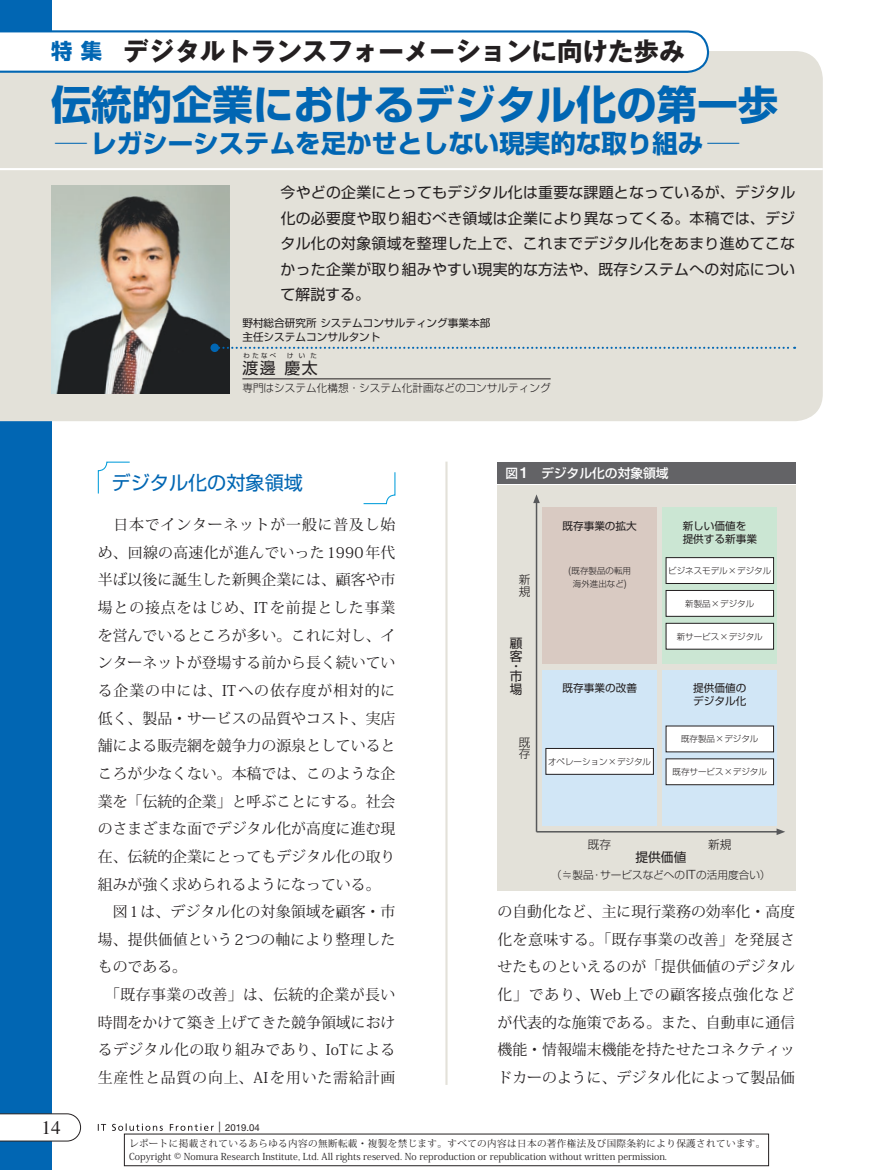
<style>
.page{position:relative;width:893px;height:1170px;background:#fff}
.page>*{position:absolute;margin:0;border:0;box-sizing:border-box;transform-origin:0 0}
.t1{font:700 40.35px "Shin Go Pro";color:#0166b3}
.t2{font:700 25.5px "Shin Go Pro";color:#0166b3;scale:1.25 1}
.t3{font:700 25.5px "Gothic MB101 Pro";color:#231f20}
.t4{font:19.2px "Shin Go Pro";color:#0166b3}
.t5{font:19.2px "Times LT Std";color:#231f20}
.t6{font:15.9px "Shin Go Pro";color:#231f20}
.t7{font:14.85px/27.6px "Koz Min Std";color:#231f20}
.t8{font:14.85px/25.5px "Shin Go Pro";letter-spacing:.02em;color:#231f20;text-align:justify}
.t9{font:500 12.75px "Shin Go Pro";color:#fff}
.t10{font:12.75px/12.8px "Shin Go Pro";color:#231f20}
.t11{font:300 11.7px/11.7px "Shin Go Pro";color:#231f20}
.t12{font:10.65px/12.8px "Shin Go Pro";color:#231f20}
.t13{font:300 10.65px "Shin Go Pro";color:#231f20}
.t14{font:9.6px/12.8px "Koz Min Pro";color:#231f20}
.t15{font:9.6px "Helvetica Neue LT Std";color:#231f20}
.t16{font:300 8.55px "Shin Go Pro";color:#231f20}
.t17{font:6.45px "Shin Go Pro";letter-spacing:.375em;color:#231f20}
.s1{font-family:"Shin Go Pro";font-size:21.3px;color:#0166b3}
.s2{font-size:10.65px}
.s3{font-family:"Helvetica Neue LT Std";font-size:15.3px}
.s4{font-family:"Helvetica Neue LT Std";font-size:10.2px}
.s5{font-family:"Helvetica Neue LT Std";font-size:12.75px}
</style>
<div class="page">
<div style="left:0;top:0;width:51px;height:1169px;background:#0166b3"></div>
<svg style="left:0;top:1113px;width:81px;height:28px"></svg>
<div style="left:0;top:51px;width:823px;height:370px;background:#e3e1d9"></div>
<svg style="left:98px;top:1124px;width:8px;height:6px"></svg>
<svg style="left:112px;top:1123px;width:51px;height:7px"></svg>
<svg style="left:170px;top:1123px;width:44px;height:7px"></svg>
<hr style="left:445px;top:461px;width:3px;height:623px;background:#e3e1d9">
<svg style="left:0;top:29px;width:710px;height:45px"></svg>
<hr style="left:0;top:168px;width:823px;height:2px;background:#fff">
<svg style="left:363px;top:472px;width:33px;height:32px"></svg>
<svg style="left:97px;top:461px;width:33px;height:33px"></svg>
<hr style="left:242px;top:378px;width:309px;height:1px;background:#231f20">
<img style="left:51px;top:185px;width:179px;height:208px">
<svg style="left:219px;top:347px;width:576px;height:2px"></svg>
<div style="left:210px;top:343px;width:9px;height:9px;background:#0166b3;border-radius:50%"></div>
<div style="left:497px;top:462px;width:298px;height:21px;background:#636366"></div>
<div style="left:497px;top:485px;width:298px;height:406px;background:#e3e1d9"></div>
<div style="left:663px;top:507px;width:114px;height:157px;background:#cbe6d3"></div>
<div style="left:543px;top:507px;width:114px;height:157px;background:#d9cac2"></div>
<div style="left:663px;top:670px;width:114px;height:156px;background:#d1e6f6"></div>
<div style="left:543px;top:670px;width:114px;height:156px;background:#d1e6f6"></div>
<hr style="left:536px;top:500px;width:1px;height:331px;background:#57585a">
<svg style="left:533px;top:494px;width:7px;height:9px"></svg>
<hr style="left:536px;top:831px;width:243px;height:1px;background:#57585a">
<svg style="left:777px;top:828px;width:8px;height:7px"></svg>
<div style="left:546px;top:748px;width:107px;height:26px;background:#fff"></div>
<div style="left:546px;top:748px;width:108px;height:26px;border:1px solid #231f20"></div>
<div style="left:666px;top:726px;width:108px;height:25px;background:#fff"></div>
<div style="left:666px;top:758px;width:108px;height:26px;background:#fff"></div>
<div style="left:666px;top:557px;width:108px;height:26px;background:#fff"></div>
<div style="left:666px;top:557px;width:108px;height:26px;border:1px solid #231f20"></div>
<div style="left:666px;top:623px;width:108px;height:26px;background:#fff"></div>
<div style="left:666px;top:623px;width:108px;height:26px;border:1px solid #231f20"></div>
<div style="left:666px;top:590px;width:108px;height:26px;background:#fff"></div>
<div style="left:666px;top:590px;width:108px;height:26px;border:1px solid #231f20"></div>
<h2 class="t3" style="left:51px;top:30px;width:635px"><span class="s1">特集</span> デジタルトランスフォーメーションに向けた歩み</h2>
<h1 class="t1" style="left:51px;top:72px;width:729px">伝統的企業におけるデジタル化の第一歩</h1>
<h2 class="t2" style="left:55px;top:123px;width:549px">─レガシーシステムを足かせとしない現実的な取り組み ─</h2>
<p class="t8" style="left:281px;top:178px;width:516px">今やどの企業にとってもデジタル化は重要な課題となっているが、デジタル化の必要度や取り組むべき領域は企業により異なってくる。本稿では、デジタル化の対象領域を整理した上で、これまでデジタル化をあまり進めてこなかった企業が取り組みやすい現実的な方法や、既存システムへの対応について解説する。</p>
<p class="t12" style="left:242px;top:315px;width:250px;line-height:13.8px">野村総合研究所システムコンサルティング事業本部主任システムコンサルタント</p>
<p class="t6" style="left:242px;top:354px;width:77px">渡邊慶太</p>
<p class="t17" style="left:244px;top:350px;width:34px">わたなべ</p>
<p class="t17" style="left:287px;top:350px;width:31px">けいた</p>
<p class="t13" style="left:242px;top:379px;width:310px">専門はシステム化構想・システム化計画などのコンサルティング</p>
<p class="t4" style="left:112px;top:467px;width:193px">デジタル化の対象領域</p>
<p class="t7" style="left:98px;top:511px;width:299px">　日本でインターネットが一般に普及し始め、回線の高速化が進んでいった1990年代半ば以後に誕生した新興企業には、顧客や市場との接点をはじめ、ITを前提とした事業を営んでいるところが多い。これに対し、インターネットが登場する前から長く続いている企業の中には、ITへの依存度が相対的に低く、製品・サービスの品質やコスト、実店舗による販売網を競争力の源泉としているところが少なくない。本稿では、このような企業を「伝統的企業」と呼ぶことにする。社会のさまざまな面でデジタル化が高度に進む現在、伝統的企業にとってもデジタル化の取り組みが強く求められるようになっている。　図1は、デジタル化の対象領域を顧客・市場、提供価値という2つの軸により整理したものである。<br>　「既存事業の改善」は、伝統的企業が長い時間をかけて築き上げてきた競争領域におけるデジタル化の取り組みであり、IoTによる生産性と品質の向上、AIを用いた需給計画</p>
<p class="t5" style="left:41px;top:1116px;width:21px">14</p>
<p class="t15" style="left:218px;top:1121px;width:43px"><span class="s2">|</span> 2019.04</p>
<p class="t9" style="left:505px;top:462px;width:165px">図<span class="s3">1</span> デジタル化の対象領域</p>
<p class="t11" style="left:519px;top:572px;width:13px">新規</p>
<p class="t10" style="left:510px;top:635px;width:14px">顧客</p>
<p class="t10" style="left:510px;top:659px;width:14px;line-height:10.2px">・市</p>
<p class="t10" style="left:510px;top:681px;width:14px">場</p>
<p class="t11" style="left:519px;top:735px;width:13px">既存</p>
<p class="t12" style="left:562px;top:518px;width:76px">既存事業の拡大</p>
<p class="t12" style="left:683px;top:518px;width:76px">新しい価値を提供する新事業</p>
<p class="t16" style="left:569px;top:563px;width:64px"><span class="s4">(</span>既存製品の転用</p>
<p class="t16" style="left:668px;top:563px;width:104px">ビジネスモデル×デジタル</p>
<p class="t16" style="left:573px;top:576px;width:55px">海外進出など<span class="s4">)</span></p>
<p class="t16" style="left:685px;top:596px;width:70px">新製品×デジタル</p>
<p class="t16" style="left:677px;top:629px;width:87px">新サービス×デジタル</p>
<p class="t12" style="left:562px;top:680px;width:76px">既存事業の改善</p>
<p class="t12" style="left:693px;top:680px;width:55px">提供価値のデジタル化</p>
<p class="t16" style="left:548px;top:754px;width:104px">オペレーション×デジタル</p>
<p class="t16" style="left:681px;top:732px;width:79px">既存製品×デジタル</p>
<p class="t16" style="left:672px;top:765px;width:96px">既存サービス×デジタル</p>
<p class="t11" style="left:588px;top:837px;width:25px">既存</p>
<p class="t11" style="left:708px;top:837px;width:25px">新規</p>
<p class="t10" style="left:635px;top:849px;width:53px">提供価値</p>
<p class="t13" style="left:551px;top:865px;width:221px">（≒製品・サービスなどへの<span class="s5">IT</span>の活用度合い）</p>
<p class="t7" style="left:497px;top:897px;width:299px;text-align:justify">の自動化など、主に現行業務の効率化・高度化を意味する。「既存事業の改善」を発展させたものといえるのが「提供価値のデジタル化」であり、Web上での顧客接点強化などが代表的な施策である。また、自動車に通信機能・情報端末機能を持たせたコネクティッドカーのように、デジタル化によって製品価</p>
<p class="t14" style="left:129px;top:1136px;width:638px">レポートに掲載されているあらゆる内容の無断転載・複製を禁じます。すべての内容は日本の著作権法及び国際条約により保護されています。<br>Copyright © Nomura Research Institute, Ltd. All rights reserved. No reproduction or republication without written permission.</p>
</div>
